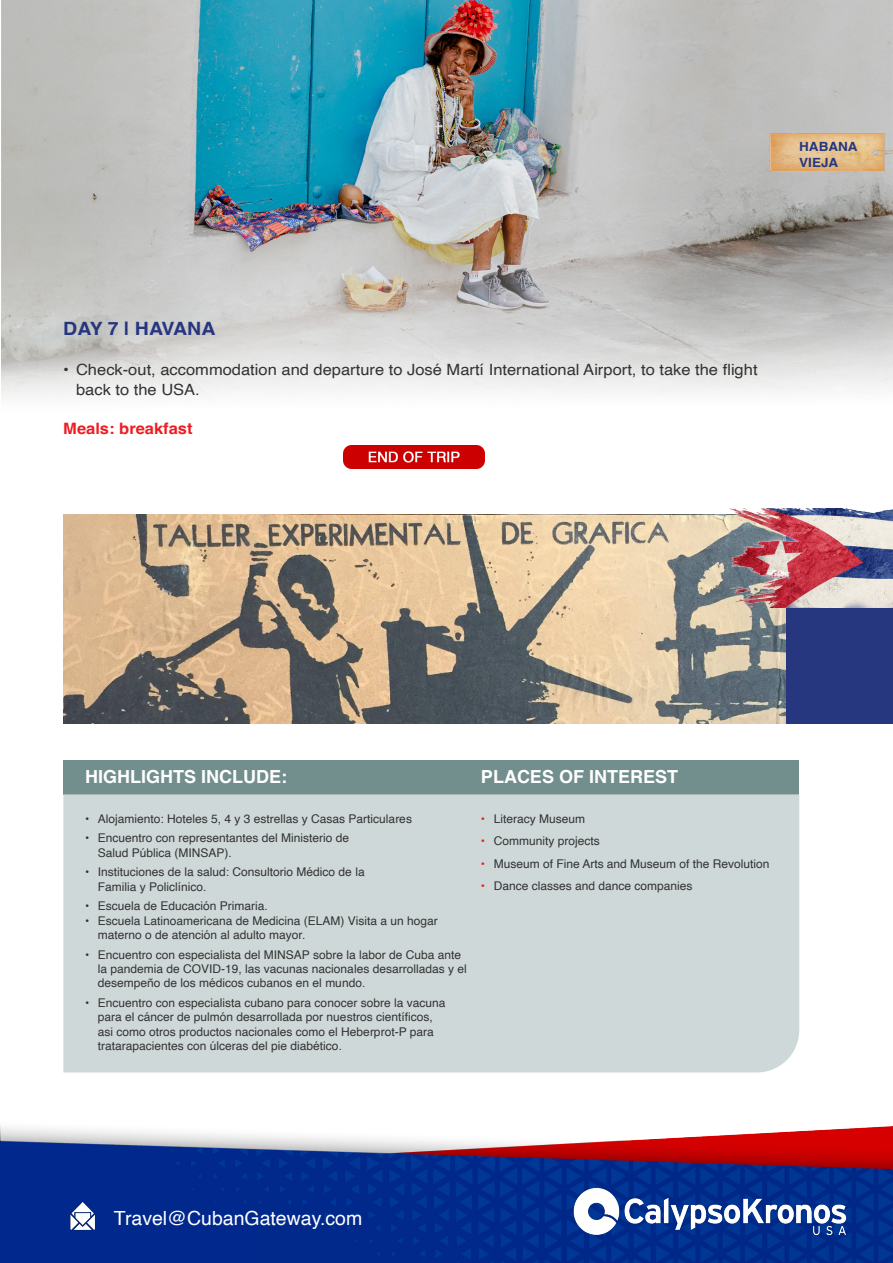
<style>
.page{position:relative;width:893px;height:1263px;background:#fff}
.page>*{position:absolute;margin:0;border:0;box-sizing:border-box;transform-origin:0 0}
.Sub_headline_16{font:19.5px "Helvetica";color:#fff}
.Sub_headline_16-2{font:700 18.3px "Helvetica";color:#26367f;scale:1.06 1}
.Sub_headline_16-3{font:700 18px "Helvetica";color:#fff}
.Sub_headline_16-4{font:700 15.6px "Helvetica";color:#ee1d23;scale:1.05 1}
.Sub_headline_16-5{font:15.45px "Helvetica";color:#323332;scale:1.06 1}
.Sub_headline_16-6{font:700 12.75px "Helvetica";color:#26367f;scale:1.06 1}
.Sub_headline_16-7{font:12px "Helvetica";color:#323332}
.s1{color:#ee1d23}
</style>
<div class="page">
<div style="left:63px;top:760px;width:736px;height:34px;background:#728f8d"></div>
<div style="left:63px;top:794px;width:736px;height:278px;background:#cfd8d8"></div>
<img style="left:1px;top:0;width:892px;height:397px">
<img style="left:0;top:1125px;width:893px;height:138px">
<img style="left:64px;top:515px;width:722px;height:208px">
<div style="left:786px;top:515px;width:107px;height:208px;background:#26367f"></div>
<img style="left:725px;top:508px;width:168px;height:99px">
<img style="left:758px;top:128px;width:135px;height:50px">
<img style="left:344px;top:445px;width:140px;height:24px">
<img style="left:70px;top:1190px;width:30px;height:40px">
<img style="left:559px;top:1185px;width:302px;height:59px">
<p class="Sub_headline_16-6" style="left:799px;top:138px;width:57px">HABANA</p>
<p class="Sub_headline_16-6" style="left:799px;top:155px;width:38px">VIEJA</p>
<p class="Sub_headline_16-2" style="left:63px;top:318px;width:145px">DAY 7 | HAVANA</p>
<p class="Sub_headline_16-5" style="left:63px;top:358px;width:656px">• Check-out, accommodation and departure to José Martí International Airport, to take the flight</p>
<p class="Sub_headline_16-5" style="left:76px;top:377px;width:118px">back to the USA.</p>
<p class="Sub_headline_16-4" style="left:63px;top:419px;width:125px">Meals: breakfast</p>
<p class="Sub_headline_16-3" style="left:85px;top:765px;width:203px">HIGHLIGHTS INCLUDE:</p>
<p class="Sub_headline_16-3" style="left:481px;top:765px;width:199px">PLACES OF INTEREST</p>
<p class="Sub_headline_16-7" style="left:85px;top:809px;width:328px">• Alojamiento: Hoteles 5, 4 y 3 estrellas y Casas Particulares</p>
<p class="Sub_headline_16-7" style="left:85px;top:829px;width:266px">• Encuentro con representantes del Ministerio de</p>
<p class="Sub_headline_16-7" style="left:98px;top:843px;width:136px">Salud Pública (MINSAP).</p>
<p class="Sub_headline_16-7" style="left:85px;top:863px;width:281px">• Instituciones de la salud: Consultorio Médico de la</p>
<p class="Sub_headline_16-7" style="left:98px;top:877px;width:110px">Familia y Policlínico.</p>
<p class="Sub_headline_16-7" style="left:85px;top:897px;width:184px">• Escuela de Educación Primaria.</p>
<p class="Sub_headline_16-7" style="left:85px;top:911px;width:354px">• Escuela Latinoamericana de Medicina (ELAM) Visita a un hogar</p>
<p class="Sub_headline_16-7" style="left:98px;top:925px;width:209px">materno o de atención al adulto mayor.</p>
<p class="Sub_headline_16-7" style="left:85px;top:945px;width:378px">• Encuentro con especialista del MINSAP sobre la labor de Cuba ante</p>
<p class="Sub_headline_16-7" style="left:98px;top:959px;width:370px">la pandemia de COVID-19, las vacunas nacionales desarrolladas y el</p>
<p class="Sub_headline_16-7" style="left:98px;top:974px;width:269px">desempeño de los médicos cubanos en el mundo.</p>
<p class="Sub_headline_16-7" style="left:85px;top:993px;width:362px">• Encuentro con especialista cubano para conocer sobre la vacuna</p>
<p class="Sub_headline_16-7" style="left:98px;top:1008px;width:336px">para el cáncer de pulmón desarrollada por nuestros científicos,</p>
<p class="Sub_headline_16-7" style="left:98px;top:1022px;width:337px">asi como otros productos nacionales como el Heberprot-P para</p>
<p class="Sub_headline_16-7" style="left:98px;top:1036px;width:246px">tratarapacientes con úlceras del pie diabético.</p>
<p class="Sub_headline_16-7" style="left:481px;top:809px;width:106px"><span class="s1">•</span> Literacy Museum</p>
<p class="Sub_headline_16-7" style="left:481px;top:832px;width:120px"><span class="s1">•</span> Community projects</p>
<p class="Sub_headline_16-7" style="left:481px;top:854px;width:290px"><span class="s1">•</span> Museum of Fine Arts and Museum of the Revolution</p>
<p class="Sub_headline_16-7" style="left:481px;top:877px;width:213px"><span class="s1">•</span> Dance classes and dance companies</p>
<p class="Sub_headline_16" style="left:114px;top:1202px;width:250px">Travel@CubanGateway.com</p>
</div>
